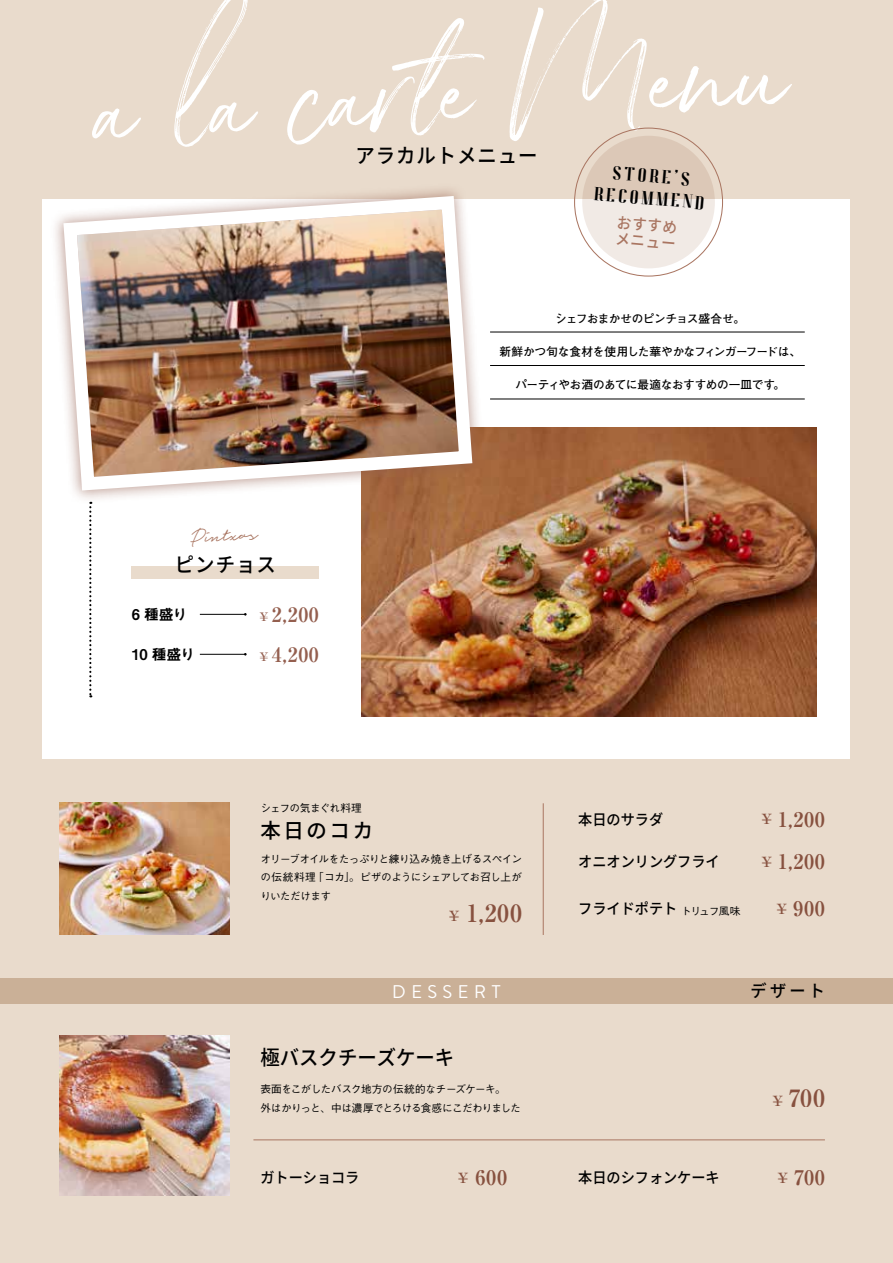
<style>
.page{position:relative;width:893px;height:1263px;background:#e9dbcc}
.page>*{position:absolute;margin:0;border:0;box-sizing:border-box;transform-origin:0 0}
.t1{font:63.15px "Indigo Forest Demo Version";color:#fff}
.t2{font:27.6px "Pretty Pen Regular";color:#a97561}
.t3{font:700 23.85px "P Ryumin Pr 6 N";letter-spacing:.03em;color:#945f4f}
.t4{font:500 20.4px "Source Han Sans JP";letter-spacing:.05em;color:#000;scale:.95 1}
.t5{font:500 20.4px "Source Han Sans JP";color:#000;scale:.95 1}
.t6{font:500 20.4px "Source Han Sans JP";letter-spacing:.05em;color:#000}
.t7{font:700 20.25px "P Ryumin Pr 6 N";letter-spacing:.035em;color:#945f4f}
.t8{font:700 19.95px "P Ryumin Pr 6 N";letter-spacing:.03em;color:#945f4f}
.t9{font:18.3px/22.4px "Pitch Display";color:#000;text-align:center}
.t10{font:18.3px "Brandon Text";letter-spacing:.3em;color:#fff}
.t11{font:500 16.95px "Source Han Sans JP";color:#000;scale:.95 1}
.t12{font:500 15.3px/16.6px "Source Han Sans JP";color:#a97561;scale:.95 1}
.t13{font:500 14.85px "Source Han Sans JP";color:#000;scale:.95 1}
.t14{font:700 14.85px "P Midashi Go MB31 Pr 6 N";letter-spacing:-.035em;color:#000}
.t15{font:700 14.1px "P Ryumin Pr 6 N";color:#945f4f}
.t16{font:500 11.7px "P Futo Go B101 Pr 6 N";letter-spacing:-.035em;color:#000}
.t17{font:500 11.7px "P Futo Go B101 Pr 6 N";letter-spacing:-.06em;color:#000}
.t18{font:10.65px/18.6px "P Gothic BBB Pr 6 N";letter-spacing:-.05em;color:#000;text-align:right}
.s1{font-size:11.7px}
</style>
<div class="page">
<div style="left:43px;top:200px;width:807px;height:559px;background:#fff"></div>
<img style="left:361px;top:427px;width:455px;height:289px">
<img style="left:60px;top:1036px;width:170px;height:160px">
<svg style="left:582px;top:136px;width:133px;height:132px;background:#e7dacf"></svg>
<hr style="left:490px;top:332px;width:315px;height:1px;background:#000">
<hr style="left:490px;top:365px;width:315px;height:1px;background:#000">
<hr style="left:490px;top:399px;width:315px;height:1px;background:#000">
<div style="left:50px;top:183px;width:436px;height:321px;background:#945f4f;opacity:.6"></div>
<img style="left:57px;top:189px;width:422px;height:308px">
<div style="left:132px;top:566px;width:187px;height:13px;background:#e9dbcc"></div>
<hr style="left:200px;top:614px;width:45px;height:1px;background:#000">
<hr style="left:200px;top:654px;width:45px;height:1px;background:#000">
<hr style="left:543px;top:803px;width:1px;height:132px;background:#a97561">
<svg style="left:89px;top:502px;width:2px;height:195px"></svg>
<div style="left:0;top:978px;width:893px;height:26px;background:#cab097"></div>
<img style="left:60px;top:802px;width:170px;height:133px">
<hr style="left:253px;top:1139px;width:572px;height:1px;background:#a97561">
<h1 class="t1" style="left:509px;top:60px;width:280px;rotate:-3deg">Menu</h1>
<h1 class="t1" style="left:290px;top:71px;width:184px;rotate:-3deg">carte</h1>
<h3 class="t4" style="left:355px;top:144px;width:193px">アラカルトメニュー</h3>
<h3 class="t9" style="left:597px;top:160px;width:112px;rotate:5deg">STORE S'<br>RECOMMEND</h3>
<h3 class="t12" style="left:618px;top:214px;width:65px;rotate:5deg">おすすめメニュー</h3>
<h2 class="t2" style="left:191px;top:523px;width:68px;rotate:-3deg">Pintxos</h2>
<h3 class="t4" style="left:175px;top:553px;width:108px">ピンチョス</h3>
<h3 class="t8" style="left:258px;top:599px;width:62px"><span class="s1">￥</span>2,200</h3>
<h3 class="t14" style="left:132px;top:602px;width:57px">6 種盛り</h3>
<h3 class="t14" style="left:132px;top:642px;width:65px">10 種盛り</h3>
<h3 class="t8" style="left:258px;top:638px;width:62px"><span class="s1">￥</span>4,200</h3>
<p class="t18" style="left:260px;top:798px;width:103px">シェフの気まぐれ料理</p>
<h3 class="t6" style="left:260px;top:819px;width:114px">本日のコカ</h3>
<p class="t17" style="left:555px;top:309px;width:191px">シェフおまかせのピンチョス盛合せ。</p>
<p class="t16" style="left:499px;top:342px;width:303px">新鮮かつ旬な食材を使用した華やかなフィンガーフードは、</p>
<p class="t16" style="left:515px;top:375px;width:271px">パーティやお酒のあてに最適なおすすめの一皿です。</p>
<h3 class="t13" style="left:578px;top:811px;width:91px">本日のサラダ</h3>
<h3 class="t15" style="left:759px;top:808px;width:16px">￥</h3>
<h3 class="t7" style="left:778px;top:803px;width:48px">1,200</h3>
<p class="t18" style="left:260px;top:849px;width:263px">オリーブオイルをたっぷりと練り込み焼き上げるスペイン「コカ」。ピザのようにシェアしてお召し上が</p>
<p class="t18" style="left:260px;top:867px;width:72px;text-align:left">の伝統料理<br>りいただけます</p>
<h3 class="t15" style="left:448px;top:904px;width:16px">￥</h3>
<h3 class="t3" style="left:467px;top:894px;width:57px">1,200</h3>
<h3 class="t13" style="left:578px;top:853px;width:150px">オニオンリングフライ</h3>
<h3 class="t15" style="left:759px;top:850px;width:16px">￥</h3>
<h3 class="t7" style="left:778px;top:845px;width:48px">1,200</h3>
<h3 class="t13" style="left:578px;top:900px;width:106px">フライドポテト</h3>
<p class="t18" style="left:681px;top:901px;width:61px">トリュフ風味</p>
<h3 class="t7" style="left:793px;top:893px;width:33px">900</h3>
<h3 class="t15" style="left:775px;top:897px;width:16px">￥</h3>
<h3 class="t10" style="left:392px;top:979px;width:110px">DESSERT</h3>
<h3 class="t11" style="left:751px;top:982px;width:80px">デザート</h3>
<h3 class="t5" style="left:260px;top:1046px;width:206px">極バスクチーズケーキ</h3>
<p class="t18" style="left:260px;top:1079px;width:247px">表面をこがしたバスク地方の伝統的なチーズケーキ。</p>
<h3 class="t3" style="left:789px;top:1079px;width:38px">700</h3>
<h3 class="t15" style="left:770px;top:1089px;width:16px">￥</h3>
<p class="t18" style="left:260px;top:1098px;width:262px">外はかりっと、中は濃厚でとろける食感にこだわりました</p>
<h3 class="t13" style="left:260px;top:1169px;width:106px">ガトーショコラ</h3>
<h3 class="t7" style="left:476px;top:1162px;width:33px">600</h3>
<h3 class="t15" style="left:457px;top:1166px;width:16px">￥</h3>
<h3 class="t13" style="left:578px;top:1169px;width:150px">本日のシフォンケーキ</h3>
<h3 class="t7" style="left:794px;top:1162px;width:32px">700</h3>
<h3 class="t15" style="left:775px;top:1166px;width:16px">￥</h3>
</div>
